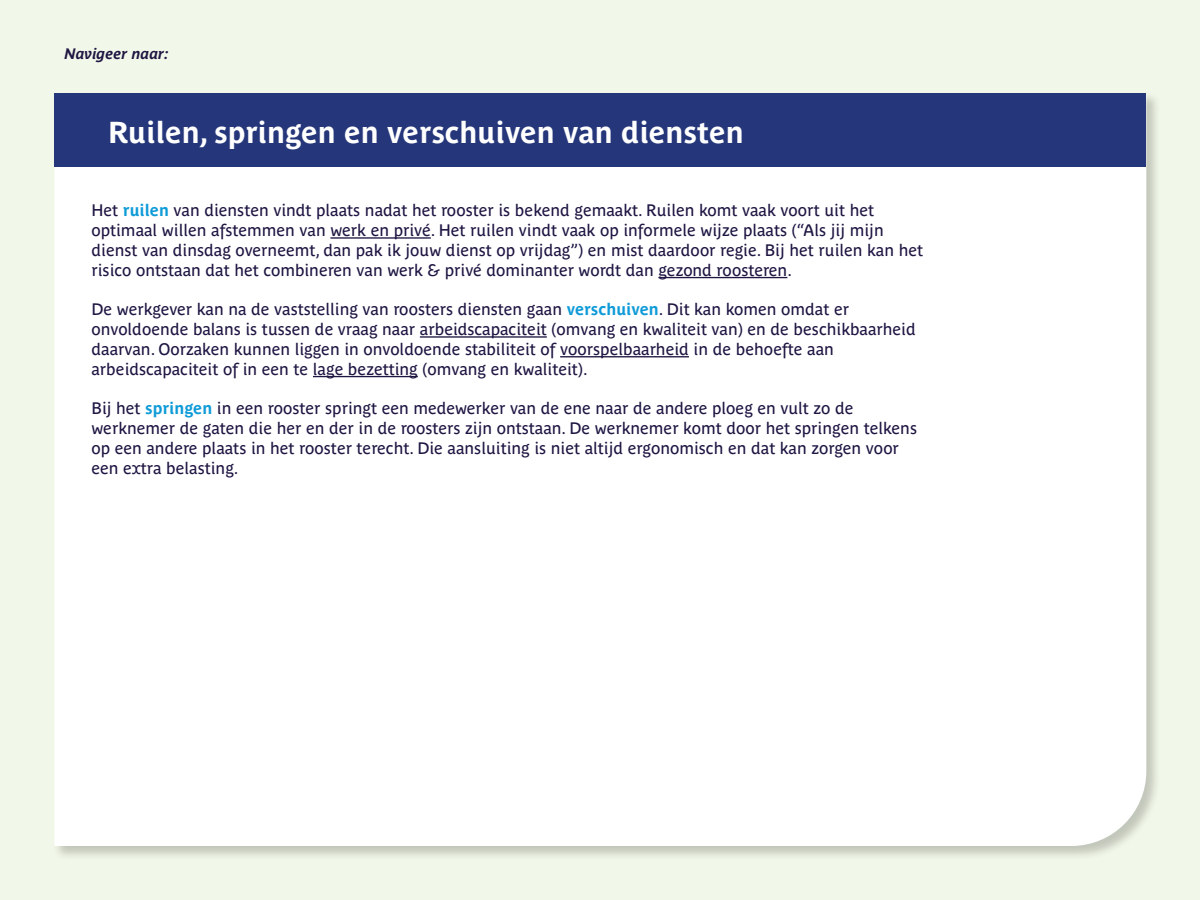
<style>
.page{position:relative;width:1200px;height:900px;background:#f2f8e9}
.page>*{position:absolute;margin:0;border:0;box-sizing:border-box;transform-origin:0 0}
.t1{font:700 30px "Parisine Plus Std";color:#fff}
.t2{font:16.5px/19.8px "Parisine Plus Std";color:#1f1643}
.t3{font:italic 700 15px "Parisine Plus Std";color:#1f1643}
.s1{font-weight:700;color:#0f9bd8}
</style>
<div class="page">
<div style="left:52px;top:91px;width:1109px;height:770px;background:#000;opacity:.2"></div>
<div style="left:54px;top:166px;width:1092px;height:680px;background:#fff"></div>
<div style="left:54px;top:93px;width:1092px;height:73px;background:#25377a"></div>
<hr style="left:330px;top:237px;width:101px;height:2px;background:#1f1643">
<hr style="left:658px;top:277px;width:129px;height:1px;background:#1f1643">
<hr style="left:420px;top:336px;width:127px;height:2px;background:#1f1643">
<hr style="left:560px;top:356px;width:129px;height:1px;background:#1f1643">
<hr style="left:313px;top:376px;width:105px;height:1px;background:#1f1643">
<p class="t3" style="left:64px;top:46px;width:106px">Navigeer naar:</p>
<h1 class="t1" style="left:108px;top:115px;width:637px">Ruilen, springen en verschuiven van diensten</h1>
<p class="t2" style="left:92px;top:200px;width:833px">Het <span class="s1">ruilen</span> van diensten vindt plaats nadat het rooster is bekend gemaakt. Ruilen komt vaak voort uit het optimaal willen afstemmen van werk en privé. Het ruilen vindt vaak op informele wijze plaats (“Als jij mijn dienst van dinsdag overneemt, dan pak ik jouw dienst op vrijdag”) en mist daardoor regie. Bij het ruilen kan het risico ontstaan dat het combineren van werk &amp; privé dominanter wordt dan gezond roosteren.</p>
<p class="t2" style="left:92px;top:299px;width:826px">De werkgever kan na de vaststelling van roosters diensten gaan <span class="s1">verschuiven</span>. Dit kan komen omdat er onvoldoende balans is tussen de vraag naar arbeidscapaciteit (omvang en kwaliteit van) en de beschikbaarheid daarvan. Oorzaken kunnen liggen in onvoldoende stabiliteit of voorspelbaarheid in de behoefte aan arbeidscapaciteit of in een te lage bezetting (omvang en kwaliteit).</p>
<p class="t2" style="left:92px;top:398px;width:827px">Bij het <span class="s1">springen</span> in een rooster springt een medewerker van de ene naar de andere ploeg en vult zo de werknemer de gaten die her en der in de roosters zijn ontstaan. De werknemer komt door het springen telkens op een andere plaats in het rooster terecht. Die aansluiting is niet altijd ergonomisch en dat kan zorgen voor een extra belasting.</p>
</div>
